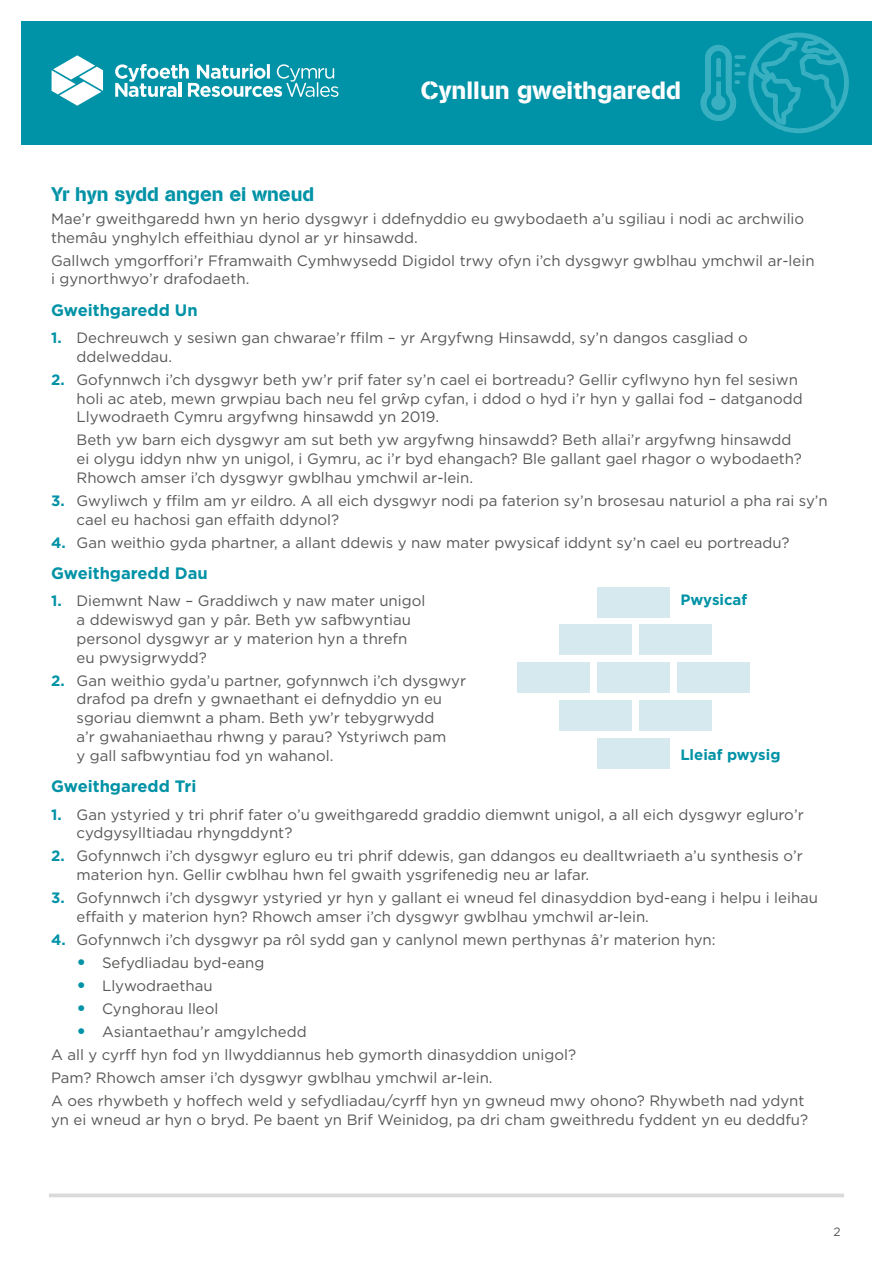
<style>
.page{position:relative;width:893px;height:1263px;background:#fff}
.page>*{position:absolute;margin:0;border:0;box-sizing:border-box;transform-origin:0 0}
.t1{font:24.75px "AG Book Stencil";color:#fff}
.t2{font:19.5px "AG Book Stencil";color:#0092a6}
.t3{font:700 16.5px "Gotham";color:#0092a6}
.t4{font:15px/18.8px "Gotham";color:#575756}
.t5{font:700 15px "Gotham";color:#0092a6}
.t6{font:12px "Gotham";color:#575756}
.s1{font-weight:700;color:#0092a6}
.s2{font-weight:700;font-size:19.5px;color:#0092a6}
</style>
<div class="page">
<svg style="left:49px;top:1193px;width:795px;height:4px;fill:#dadada"></svg>
<div style="left:21px;top:21px;width:851px;height:124px;background:#0092a6"></div>
<svg style="left:52px;top:55px;width:51px;height:51px"></svg>
<svg style="left:115px;top:64px;width:223px;height:33px"></svg>
<svg style="left:700px;top:32px;width:149px;height:102px"></svg>
<div style="left:597px;top:587px;width:73px;height:30px;background:#d5e9ef"></div>
<div style="left:560px;top:625px;width:72px;height:30px;background:#d5e9ef"></div>
<div style="left:597px;top:662px;width:73px;height:31px;background:#d5e9ef"></div>
<div style="left:639px;top:625px;width:73px;height:30px;background:#d5e9ef"></div>
<div style="left:597px;top:738px;width:73px;height:30px;background:#d5e9ef"></div>
<div style="left:560px;top:700px;width:72px;height:31px;background:#d5e9ef"></div>
<div style="left:639px;top:700px;width:73px;height:31px;background:#d5e9ef"></div>
<div style="left:677px;top:662px;width:73px;height:31px;background:#d5e9ef"></div>
<div style="left:518px;top:662px;width:72px;height:31px;background:#d5e9ef"></div>
<h1 class="t1" style="left:421px;top:75px;width:262px">Cynllun gweithgaredd</h1>
<h2 class="t2" style="left:51px;top:182px;width:265px">Yr hyn sydd angen ei wneud</h2>
<p class="t4" style="left:51px;top:209px;width:755px">Mae’r gweithgaredd hwn yn herio dysgwyr i ddefnyddio eu gwybodaeth a’u sgiliau i nodi ac archwilio themâu ynghylch effeithiau dynol ar yr hinsawdd.</p>
<p class="t4" style="left:51px;top:251px;width:765px">Gallwch ymgorffori’r Fframwaith Cymhwysedd Digidol trwy ofyn i’ch dysgwyr gwblhau ymchwil ar-lein i gynorthwyo’r drafodaeth.</p>
<p class="t3" style="left:51px;top:299px;width:148px">Gweithgaredd Un</p>
<p class="t4" style="left:77px;top:328px;width:673px;text-indent:-26px"><span class="s1">1.</span> Dechreuwch y sesiwn gan chwarae’r ffilm – yr Argyfwng Hinsawdd, sy’n dangos casgliad o ddelweddau.</p>
<p class="t4" style="left:77px;top:370px;width:728px;text-indent:-26px"><span class="s1">2.</span> Gofynnwch i’ch dysgwyr beth yw’r prif fater sy’n cael ei bortreadu? Gellir cyflwyno hyn fel sesiwn holi ac ateb, mewn grwpiau bach neu fel grŵp cyfan, i ddod o hyd i’r hyn y gallai fod – datganodd<br>Llywodraeth Cymru argyfwng hinsawdd yn 2019.</p>
<p class="t4" style="left:77px;top:430px;width:727px">Beth yw barn eich dysgwyr am sut beth yw argyfwng hinsawdd? Beth allai’r argyfwng hinsawdd ei olygu iddyn nhw yn unigol, i Gymru, ac i’r byd ehangach? Ble gallant gael rhagor o wybodaeth?<br>Rhowch amser i’ch dysgwyr gwblhau ymchwil ar-lein.</p>
<p class="t4" style="left:77px;top:491px;width:753px;text-indent:-26px"><span class="s1">3.</span> Gwyliwch y ffilm am yr eildro. A all eich dysgwyr nodi pa faterion sy’n brosesau naturiol a pha rai sy’n cael eu hachosi gan effaith ddynol?</p>
<p class="t4" style="left:51px;top:533px;width:740px"><span class="s1">4.</span> Gan weithio gyda phartner, a allant ddewis y naw mater pwysicaf iddynt sy’n cael eu portreadu?</p>
<p class="t3" style="left:51px;top:562px;width:158px">Gweithgaredd Dau</p>
<p class="t4" style="left:77px;top:591px;width:350px;text-indent:-26px"><span class="s1">1.</span> Diemwnt Naw – Graddiwch y naw mater unigol a ddewiswyd gan y pâr. Beth yw safbwyntiau personol dysgwyr ar y materion hyn a threfn eu pwysigrwydd?</p>
<p class="t4" style="left:77px;top:671px;width:391px;text-indent:-26px"><span class="s1">2.</span> Gan weithio gyda’u partner, gofynnwch i’ch dysgwyr drafod pa drefn y gwnaethant ei defnyddio yn eu sgoriau diemwnt a pham. Beth yw’r tebygrwydd<br>a’r gwahaniaethau rhwng y parau? Ystyriwch pam<br>y gall safbwyntiau fod yn wahanol.</p>
<p class="t3" style="left:51px;top:775px;width:147px">Gweithgaredd Tri</p>
<p class="t4" style="left:77px;top:804px;width:729px;text-indent:-26px"><span class="s1">1.</span> Gan ystyried y tri phrif fater o’u gweithgaredd graddio diemwnt unigol, a all eich dysgwyr egluro’r cydgysylltiadau rhyngddynt?</p>
<p class="t4" style="left:77px;top:846px;width:728px;text-indent:-26px"><span class="s1">2.</span> Gofynnwch i’ch dysgwyr egluro eu tri phrif ddewis, gan ddangos eu dealltwriaeth a’u synthesis o’r materion hyn. Gellir cwblhau hwn fel gwaith ysgrifenedig neu ar lafar.</p>
<p class="t4" style="left:77px;top:888px;width:743px;text-indent:-26px"><span class="s1">3.</span> Gofynnwch i’ch dysgwyr ystyried yr hyn y gallant ei wneud fel dinasyddion byd-eang i helpu i leihau effaith y materion hyn? Rhowch amser i’ch dysgwyr gwblhau ymchwil ar-lein.</p>
<p class="t4" style="left:51px;top:930px;width:666px"><span class="s1">4.</span> Gofynnwch i’ch dysgwyr pa rôl sydd gan y canlynol mewn perthynas â’r materion hyn:</p>
<p class="t4" style="left:77px;top:953px;width:189px"><span class="s2">•</span> Sefydliadau byd-eang</p>
<p class="t4" style="left:77px;top:976px;width:138px"><span class="s2">•</span> Llywodraethau</p>
<p class="t4" style="left:77px;top:999px;width:143px"><span class="s2">•</span> Cynghorau lleol</p>
<p class="t4" style="left:51px;top:1020px;width:755px;line-height:23px;text-indent:26px"><span class="s2">•</span> Asiantaethau’r amgylchedd<br>A all y cyrff hyn fod yn llwyddiannus heb gymorth dinasyddion unigol?<br>Pam? Rhowch amser i’ch dysgwyr gwblhau ymchwil ar-lein.<br>A oes rhywbeth y hoffech weld y sefydliadau/cyrff hyn yn gwneud mwy ohono? Rhywbeth nad ydynt</p>
<p class="t4" style="left:51px;top:1109px;width:759px">yn ei wneud ar hyn o bryd. Pe baent yn Brif Weinidog, pa dri cham gweithredu fyddent yn eu deddfu?</p>
<p class="t5" style="left:680px;top:590px;width:68px">Pwysicaf</p>
<p class="t5" style="left:680px;top:745px;width:102px">Lleiaf pwysig</p>
<p class="t6" style="left:833px;top:1224px;width:9px">2</p>
</div>
